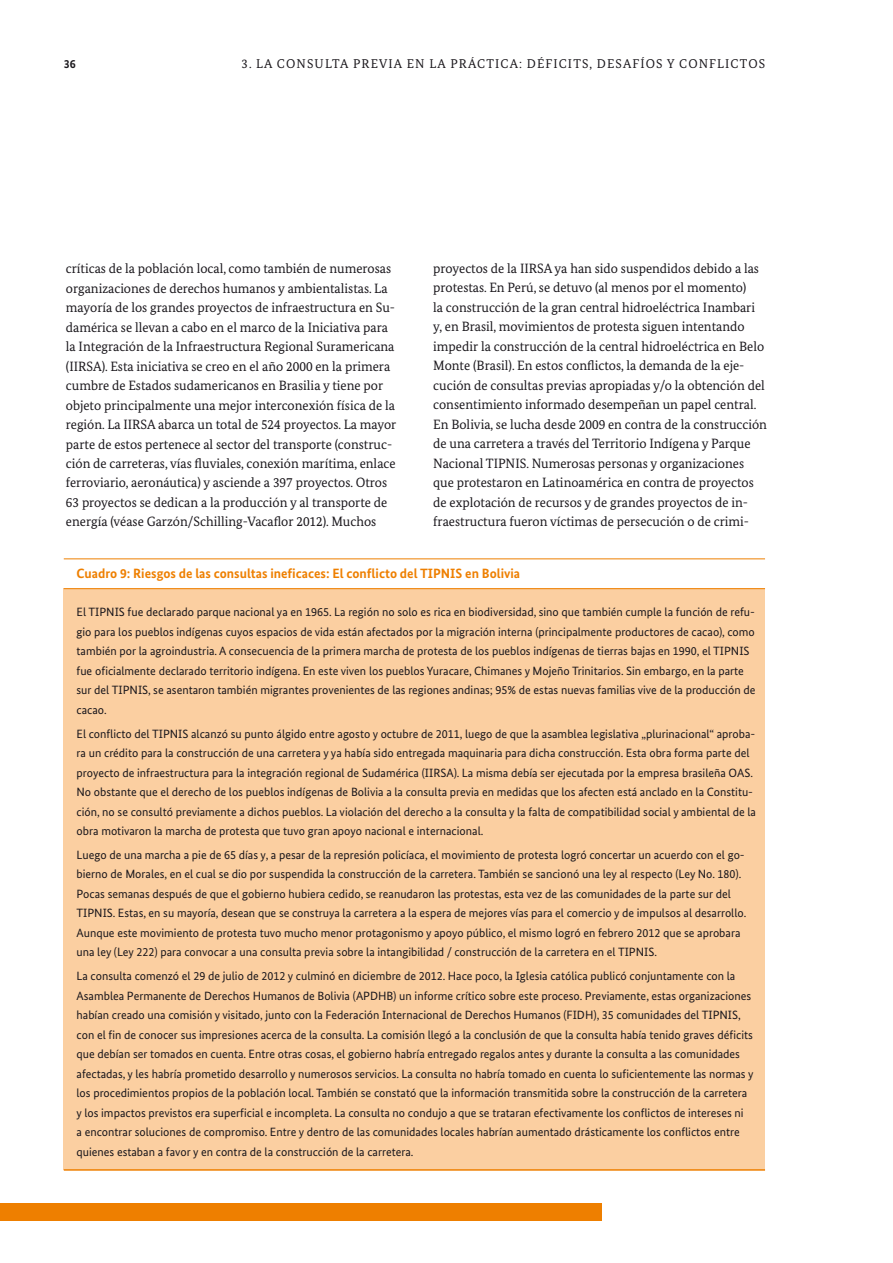
<style>
.page{position:relative;width:893px;height:1263px;background:#fff}
.page>*{position:absolute;margin:0;border:0;box-sizing:border-box;transform-origin:0 0}
.t1{font:13.5px/19.5px "Bundes Serif";color:#1a171c}
.t2{font:700 13.5px "Bundes Sans";color:#ee7f00}
.t3{font:12.75px "Bundes Serif";letter-spacing:.09em;color:#1a171c}
.t4{font:12px/19.5px "Bundes Sans";color:#1a171c}
.t5{font:700 12px "Bundes Sans";color:#1a171c}
</style>
<div class="page">
<div style="left:0;top:1203px;width:602px;height:17px;background:#ee7f00"></div>
<div style="left:64px;top:589px;width:701px;height:581px;background:#fbcfa1"></div>
<hr style="left:64px;top:558px;width:701px;height:1px;background:#ee7f00">
<hr style="left:64px;top:588px;width:701px;height:1px;background:#ee7f00">
<hr style="left:64px;top:1169px;width:701px;height:2px;background:#ee7f00">
<p class="t5" style="left:64px;top:56px;width:13px">36</p>
<p class="t3" style="left:242px;top:55px;width:75px">3. La consulta</p>
<p class="t3" style="left:353px;top:55px;width:271px">previa en la práctica: déficits, desafíos</p>
<p class="t3" style="left:667px;top:55px;width:82px">y conflictos</p>
<p class="t1" style="left:66px;top:258px;width:332px">críticas de la población local, como también de numerosas organizaciones de derechos humanos y ambientalistas. La mayoría de los grandes proyectos de infraestructura en Su&shy;damérica se llevan a cabo en el marco de la Iniciativa para la Integración de la Infraestructura Regional Suramericana (IIRSA). Esta iniciativa se creo en el año 2000 en la primera cumbre de Estados sudamericanos en Brasilia y tiene por objeto principalmente una mejor interconexión física de la región. La II RSA abarca un total de 524 proyectos. La mayor parte de estos pertenece al sector del transporte (construc&shy;ción de carreteras, vías fluviales, conexión marítima, enlace ferroviario, aeronáutica) y asciende a 397 proyectos. Otros 63 proyectos se dedican a la producción y al transporte de energía (véase Garzón/Schilling-Vacaflor 2012). Muchos</p>
<p class="t1" style="left:433px;top:258px;width:335px">proyectos de la IIRSA ya han sido suspendidos debido a las protestas. En Perú, se detuvo (al menos por el momento)<br>la construcción de la gran central hidroeléctrica Inambari y, en Brasil, movimientos de protesta siguen intentando impedir la construcción de la central hidroeléctrica en Belo Monte (Brasil). En estos conflictos, la demanda de la eje&shy;cución de consultas previas apropiadas y/o la obtención del consentimiento informado desempeñan un papel central.<br>En Bolivia, se lucha desde 2009 en contra de la construcción de una carretera a través del Territorio Indígena y Parque Nacional TIPNI S. Numerosas personas y organizaciones que protestaron en Latinoamérica en contra de proyectos de explotación de recursos y de grandes proyectos de in&shy;fraestructura fueron víctimas de persecución o de crimi-</p>
<p class="t2" style="left:77px;top:565px;width:445px">Cuadro 9: Riesgos de las consultas ineficaces: El conflicto del TIPNIS en Bolivia</p>
<p class="t4" style="left:77px;top:602px;width:680px">El TIPNIS fue declarado parque nacional ya en 1965. La región no solo es rica en biodiversidad, sino que también cumple la función de refu&shy;gio para los pueblos indígenas cuyos espacios de vida están afectados por la migración interna (principalmente productores de cacao), como también por la agroindustria. A consecuencia de la primera marcha de protesta de los pueblos indígenas de tierras bajas en 1990, el TIPNIS fue oficialmente declarado territorio indígena. En este viven los pueblos Yuracare, Chimanes y Mojeño Trinitarios. Sin embargo, en la parte sur del TIPNIS, se asentaron también migrantes provenientes de las regiones andinas; 95% de estas nuevas familias vive de la producción de cacao.</p>
<p class="t4" style="left:77px;top:724px;width:681px">El conflicto del TIPNIS alcanzó su punto álgido entre agosto y octubre de 2011, luego de que la asamblea legislativa „plurinacional“ aproba&shy;ra un crédito para la construcción de una carretera y ya había sido entregada maquinaria para dicha construcción. Esta obra forma parte del proyecto de infraestructura para la integración regional de Sudamérica (IIRSA). La misma debía ser ejecutada por la empresa brasileña OAS.<br>No obstante que el derecho de los pueblos indígenas de Bolivia a la consulta previa en medidas que los afecten está anclado en la Constitu&shy;ción, no se consultó previamente a dichos pueblos. La violación del derecho a la consulta y la falta de compatibilidad social y ambiental de la obra motivaron la marcha de protesta que tuvo gran apoyo nacional e internacional.</p>
<p class="t4" style="left:77px;top:845px;width:671px">Luego de una marcha a pie de 65 días y, a pesar de la represión policíaca, el movimiento de protesta logró concertar un acuerdo con el go&shy;bierno de Morales, en el cual se dio por suspendida la construcción de la carretera. También se sancionó una ley al respecto (Ley No. 180).<br>Pocas semanas después de que el gobierno hubiera cedido, se reanudaron las protestas, esta vez de las comunidades de la parte sur del TIPNIS. Estas, en su mayoría, desean que se construya la carretera a la espera de mejores vías para el comercio y de impulsos al desarrollo.<br>Aunque este movimiento de protesta tuvo mucho menor protagonismo y apoyo público, el mismo logró en febrero 2012 que se aprobara una ley (Ley 222) para convocar a una consulta previa sobre la intangibilidad / construcción de la carretera en el TIPNIS.</p>
<p class="t4" style="left:77px;top:966px;width:678px">La consulta comenzó el 29 de julio de 2012 y culminó en diciembre de 2012. Hace poco, la Iglesia católica publicó conjuntamente con la Asamblea Permanente de Derechos Humanos de Bolivia (APDHB) un informe crítico sobre este proceso. Previamente, estas organizaciones habían creado una comisión y visitado, junto con la Federación Internacional de Derechos Humanos (FIDH), 35 comunidades del TIPNIS, con el fin de conocer sus impresiones acerca de la consulta. La comisión llegó a la conclusión de que la consulta había tenido graves déficits que debían ser tomados en cuenta. Entre otras cosas, el gobierno habría entregado regalos antes y durante la consulta a las comunidades afectadas, y les habría prometido desarrollo y numerosos servicios. La consulta no habría tomado en cuenta lo suficientemente las normas y los procedimientos propios de la población local. También se constató que la información transmitida sobre la construcción de la carretera y los impactos previstos era superficial e incompleta. La consulta no condujo a que se trataran efectivamente los conflictos de intereses ni<br>a encontrar soluciones de compromiso. Entre y dentro de las comunidades locales habrían aumentado drásticamente los conflictos entre quienes estaban a favor y en contra de la construcción de la carretera.</p>
</div>
